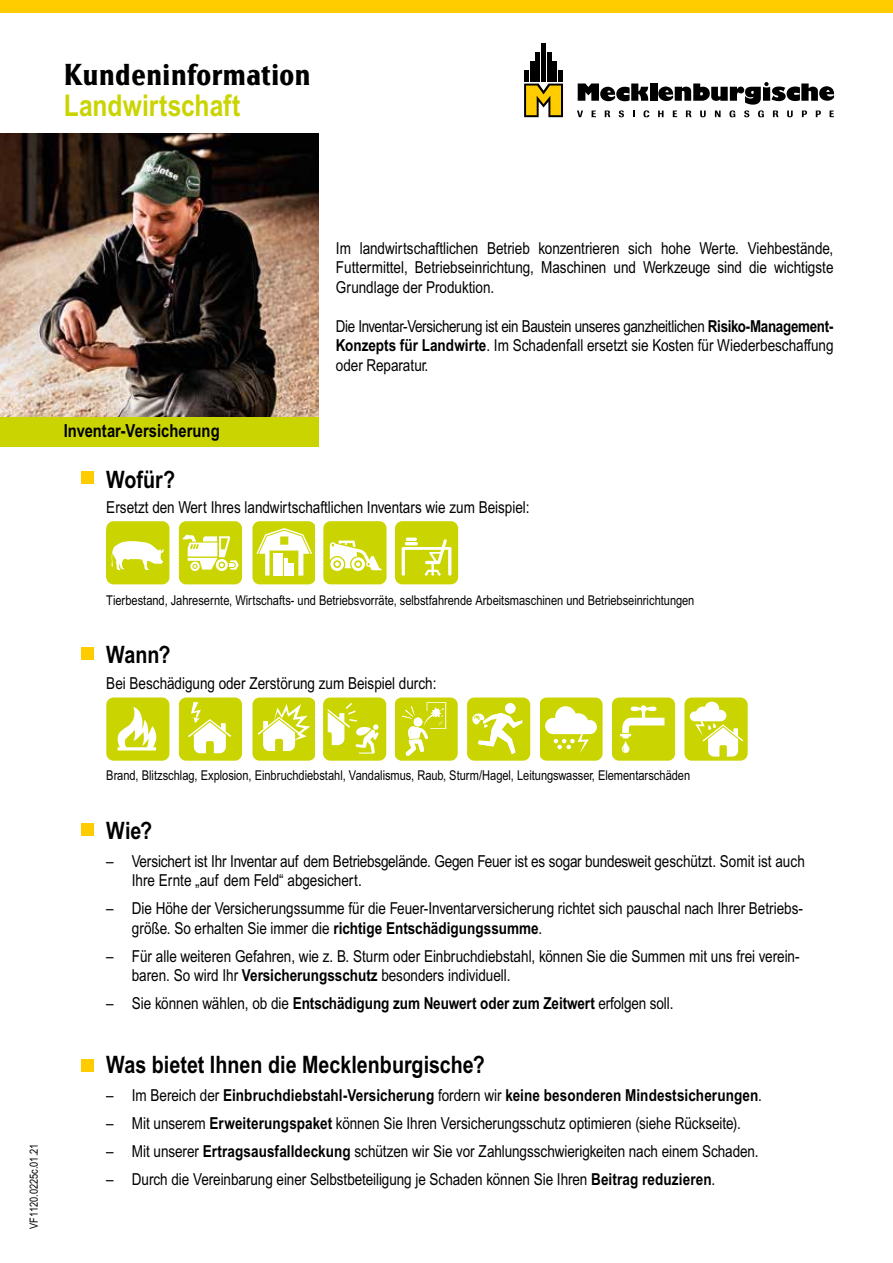
<style>
.page{position:relative;width:893px;height:1263px;background:#fff}
.page>*{position:absolute;margin:0;border:0;box-sizing:border-box;transform-origin:0 0}
.t1{font:31.5px "LP Cervo Lap";color:#000}
.t2{font:700 30px "Arial Narrow MT Pro";color:#cad400}
.t3{font:700 24px "Arial Narrow MT Pro";color:#000}
.t4{font:700 18px "Arial Narrow MT Pro";color:#000}
.t5{font:16.5px/19.5px "Arial Narrow MT Pro";color:#000}
.t6{font:700 16.5px "Arial Narrow MT Pro";letter-spacing:.005em;color:#000}
.t7{font:13.5px "Arial Narrow MT Pro";color:#000}
.t8{font:11.25px "Arial Narrow MT Pro";color:#000}
.s1{font-weight:700}
.s2{font-weight:400}
</style>
<div class="page">
<img style="left:0;top:134px;width:319px;height:283px">
<div style="left:0;top:0;width:893px;height:13px;background:#fc0"></div>
<div style="left:0;top:417px;width:319px;height:29px;background:#cad400"></div>
<div style="left:106px;top:521px;width:63px;height:63px;background:#cad400;border-radius:7px"></div>
<svg style="left:111px;top:541px;width:53px;height:30px"></svg>
<div style="left:106px;top:697px;width:63px;height:63px;background:#cad400;border-radius:7px"></div>
<svg style="left:117px;top:707px;width:40px;height:43px"></svg>
<div style="left:179px;top:521px;width:63px;height:63px;background:#cad400;border-radius:7px"></div>
<svg style="left:182px;top:535px;width:57px;height:36px"></svg>
<div style="left:179px;top:697px;width:63px;height:63px;background:#cad400;border-radius:7px"></div>
<svg style="left:188px;top:702px;width:43px;height:51px"></svg>
<svg style="left:252px;top:521px;width:63px;height:63px"></svg>
<svg style="left:252px;top:697px;width:63px;height:64px"></svg>
<div style="left:323px;top:521px;width:63px;height:63px;background:#cad400;border-radius:7px"></div>
<svg style="left:330px;top:540px;width:52px;height:31px"></svg>
<div style="left:395px;top:521px;width:63px;height:63px;background:#cad400;border-radius:7px"></div>
<svg style="left:402px;top:537px;width:49px;height:39px"></svg>
<div style="left:323px;top:697px;width:63px;height:64px;background:#cad400;border-radius:7px"></div>
<svg style="left:328px;top:703px;width:51px;height:51px"></svg>
<svg style="left:395px;top:697px;width:63px;height:64px;background:#d2db2a"></svg>
<div style="left:468px;top:697px;width:62px;height:64px;background:#cad400;border-radius:7px"></div>
<svg style="left:472px;top:703px;width:50px;height:51px"></svg>
<div style="left:540px;top:697px;width:63px;height:64px;background:#cad400;border-radius:7px"></div>
<svg style="left:545px;top:706px;width:52px;height:47px"></svg>
<div style="left:612px;top:697px;width:63px;height:64px;background:#cad400;border-radius:7px"></div>
<svg style="left:620px;top:705px;width:44px;height:48px"></svg>
<div style="left:685px;top:697px;width:63px;height:64px;background:#cad400;border-radius:7px"></div>
<svg style="left:690px;top:702px;width:53px;height:54px"></svg>
<div style="left:81px;top:471px;width:13px;height:13px;background:#fc0"></div>
<div style="left:81px;top:647px;width:13px;height:13px;background:#fc0"></div>
<div style="left:81px;top:823px;width:13px;height:12px;background:#fc0"></div>
<div style="left:81px;top:1059px;width:13px;height:12px;background:#fc0"></div>
<div style="left:650px;top:83px;width:7px;height:18px;background:#000"></div>
<svg style="left:578px;top:83px;width:71px;height:19px"></svg>
<svg style="left:524px;top:84px;width:39px;height:33px"></svg>
<div style="left:524px;top:70px;width:5px;height:12px;background:#000"></div>
<hr style="left:530px;top:61px;width:4px;height:21px;background:#000">
<div style="left:535px;top:52px;width:5px;height:30px;background:#000"></div>
<div style="left:541px;top:43px;width:5px;height:39px;background:#000"></div>
<div style="left:547px;top:52px;width:5px;height:30px;background:#000"></div>
<hr style="left:553px;top:61px;width:4px;height:21px;background:#000">
<div style="left:558px;top:70px;width:5px;height:12px;background:#000"></div>
<svg style="left:577px;top:110px;width:6px;height:7px"></svg>
<svg style="left:592px;top:111px;width:4px;height:6px"></svg>
<svg style="left:633px;top:111px;width:2px;height:6px"></svg>
<svg style="left:605px;top:111px;width:5px;height:6px"></svg>
<svg style="left:619px;top:110px;width:5px;height:7px"></svg>
<svg style="left:643px;top:110px;width:6px;height:7px"></svg>
<svg style="left:658px;top:82px;width:176px;height:35px"></svg>
<h1 class="t1" style="left:64px;top:52px;width:248px">Kundeninformation</h1>
<h2 class="t2" style="left:64px;top:88px;width:178px">Landwirtschaft</h2>
<p class="t4" style="left:64px;top:419px;width:157px">Inventar-Versicherung</p>
<p class="t5" style="left:336px;top:238px;width:499px;text-align:justify">Im landwirtschaftlichen Betrieb konzentrieren sich hohe Werte. Viehbestände, Futtermittel, Betriebseinrichtung, Maschinen und Werkzeuge sind die wichtigste Grundlage der Produktion.</p>
<p class="t5" style="left:336px;top:316px;width:499px;text-align:justify">Die Inventar-Versicherung ist ein Baustein unseres ganzheitlichen <span class="s1">Risiko-Management-Konzepts für Landwirte</span>. Im Schadenfall ersetzt sie Kosten für Wiederbeschaffung oder Reparatur.</p>
<h3 class="t3" style="left:106px;top:465px;width:70px">Wofür?</h3>
<p class="t5" style="left:106px;top:497px;width:425px">Ersetzt den Wert Ihres landwirtschaftlichen Inventars wie zum Beispiel:</p>
<p class="t8" style="left:27px;top:1229px;width:87px;rotate:-90deg">VF1120.0225c.01.21</p>
<p class="t7" style="left:106px;top:591px;width:590px">Tierbestand, Jahresernte, Wirtschafts- und Betriebsvorräte, selbstfahrende Arbeitsmaschinen und Betriebseinrichtungen</p>
<h3 class="t3" style="left:106px;top:640px;width:66px">Wann?</h3>
<p class="t5" style="left:106px;top:673px;width:332px">Bei Beschädigung oder Zerstörung zum Beispiel durch:</p>
<p class="t7" style="left:106px;top:767px;width:585px">Brand, Blitzschlag, Explosion, Einbruchdiebstahl, Vandalismus, Raub, Sturm/Hagel, Leitungswasser, Elementarschäden</p>
<h3 class="t3" style="left:106px;top:816px;width:48px">Wie?</h3>
<p class="t5" style="left:132px;top:851px;width:674px;text-indent:-26px">– Versichert ist Ihr Inventar auf dem Betriebsgelände. Gegen Feuer ist es sogar bundesweit geschützt. Somit ist auch<br>Ihre Ernte „auf dem Feld“ abgesichert.</p>
<p class="t5" style="left:132px;top:898px;width:672px;text-indent:-26px">– Die Höhe der Versicherungssumme für die Feuer-Inventarversicherung richtet sich pauschal nach Ihrer Betriebs&shy;größe. So erhalten Sie immer die <span class="s1">richtige Entschädigungssumme</span>.</p>
<p class="t5" style="left:132px;top:946px;width:669px;text-indent:-26px">– Für alle weiteren Gefahren, wie z. B. Sturm oder Einbruchdiebstahl, können Sie die Summen mit uns frei verein&shy;baren. So wird Ihr <span class="s1">Versicherungsschutz</span> besonders individuell.</p>
<p class="t6" style="left:106px;top:993px;width:569px"><span class="s2">– Sie können wählen, ob die</span> Entschädigung zum Neuwert oder zum Zeitwert <span class="s2">erfolgen soll.</span></p>
<h3 class="t3" style="left:106px;top:1050px;width:380px">Was bietet Ihnen die Mecklenburgische?</h3>
<p class="t6" style="left:106px;top:1085px;width:657px"><span class="s2">– Im Bereich der</span> Einbruchdiebstahl-Versicherung <span class="s2">fordern wir</span> keine besonderen Mindestsicherungen<span class="s2">.</span></p>
<p class="t5" style="left:106px;top:1113px;width:636px">– Mit unserem <span class="s1">Erweiterungspaket</span> können Sie Ihren Versicherungsschutz optimieren (siehe Rückseite).</p>
<p class="t5" style="left:106px;top:1141px;width:654px">– Mit unserer <span class="s1">Ertragsausfalldeckung</span> schützen wir Sie vor Zahlungsschwierigkeiten nach einem Schaden.</p>
<p class="t5" style="left:106px;top:1169px;width:610px">– Durch die Vereinbarung einer Selbstbeteiligung je Schaden können Sie Ihren <span class="s1">Beitrag reduzieren</span>.</p>
</div>
